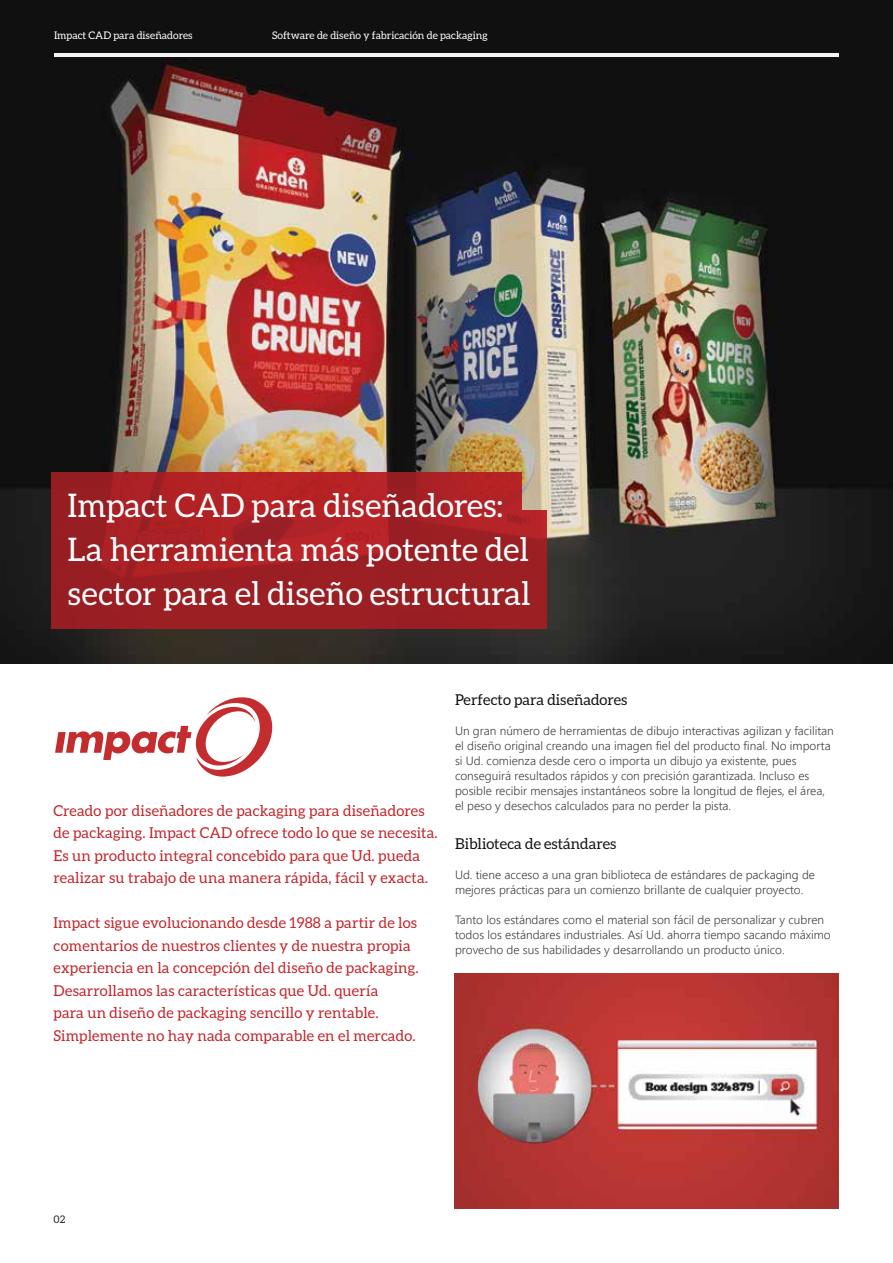
<style>
.page{position:relative;width:893px;height:1263px;background:#fff}
.page>*{position:absolute;margin:0;border:0;box-sizing:border-box;transform-origin:0 0}
.t1{font:32.55px/44px "Aleo";color:#fff}
.t2{font:15px/22.5px "Aleo";letter-spacing:.01em;color:#c2272d}
.t3{font:15px "Aleo";color:#141414}
.t4{font:300 12px/15px "Segoe UI";color:#414042}
.t5{font:10.5px "Aleo";color:#fff}
.t6{font:10.5px "Aleo";color:#222223}
</style>
<div class="page">
<img style="left:0;top:0;width:893px;height:663px">
<hr style="left:54px;top:54px;width:785px;height:3px;background:#fff">
<svg style="left:55px;top:697px;width:217px;height:80px"></svg>
<svg style="left:51px;top:472px;width:470px;height:78px;fill:#ae2124"></svg>
<div style="left:51px;top:550px;width:496px;height:79px;background:linear-gradient(to bottom,#a32023,#971e23)"></div>
<svg style="left:199px;top:510px;width:348px;height:79px;fill:#9b1f23"></svg>
<img style="left:455px;top:973px;width:384px;height:236px">
<p class="t5" style="left:54px;top:29px;width:140px">Impact CAD para diseñadores</p>
<p class="t5" style="left:272px;top:29px;width:217px">Software de diseño y fabricación de packaging</p>
<h1 class="t1" style="left:68px;top:483px;width:464px">Impact CAD para diseñadores:<br>La herramienta más potente del sector para el diseño estructural</h1>
<p class="t2" style="left:54px;top:799px;width:386px">Creado por diseñadores de packaging para diseñadores de packaging. Impact CAD ofrece todo lo que se necesita.<br>Es un producto integral concebido para que Ud. pueda realizar su trabajo de una manera rápida, fácil y exacta.</p>
<p class="t2" style="left:54px;top:911px;width:367px">Impact sigue evolucionando desde 1988 a partir de los comentarios de nuestros clientes y de nuestra propia experiencia en la concepción del diseño de packaging.<br>Desarrollamos las características que Ud. quería<br>para un diseño de packaging sencillo y rentable.<br>Simplemente no hay nada comparable en el mercado.</p>
<p class="t3" style="left:455px;top:691px;width:174px">Perfecto para diseñadores</p>
<p class="t4" style="left:455px;top:722px;width:380px">Un gran número de herramientas de dibujo interactivas agilizan y facilitan el diseño original creando una imagen fiel del producto final. No importa si Ud. comienza desde cero o importa un dibujo ya existente, pues conseguirá resultados rápidos y con precisión garantizada. Incluso es posible recibir mensajes instantáneos sobre la longitud de flejes, el área, el peso y desechos calculados para no perder la pista.</p>
<p class="t3" style="left:455px;top:835px;width:163px">Biblioteca de estándares</p>
<p class="t4" style="left:455px;top:866px;width:362px">Ud. tiene acceso a una gran biblioteca de estándares de packaging de mejores prácticas para un comienzo brillante de cualquier proyecto.</p>
<p class="t4" style="left:455px;top:911px;width:377px">Tanto los estándares como el material son fácil de personalizar y cubren todos los estándares industriales. Así Ud. ahorra tiempo sacando máximo provecho de sus habilidades y desarrollando un producto único.</p>
<p class="t6" style="left:54px;top:1213px;width:13px">02</p>
</div>
